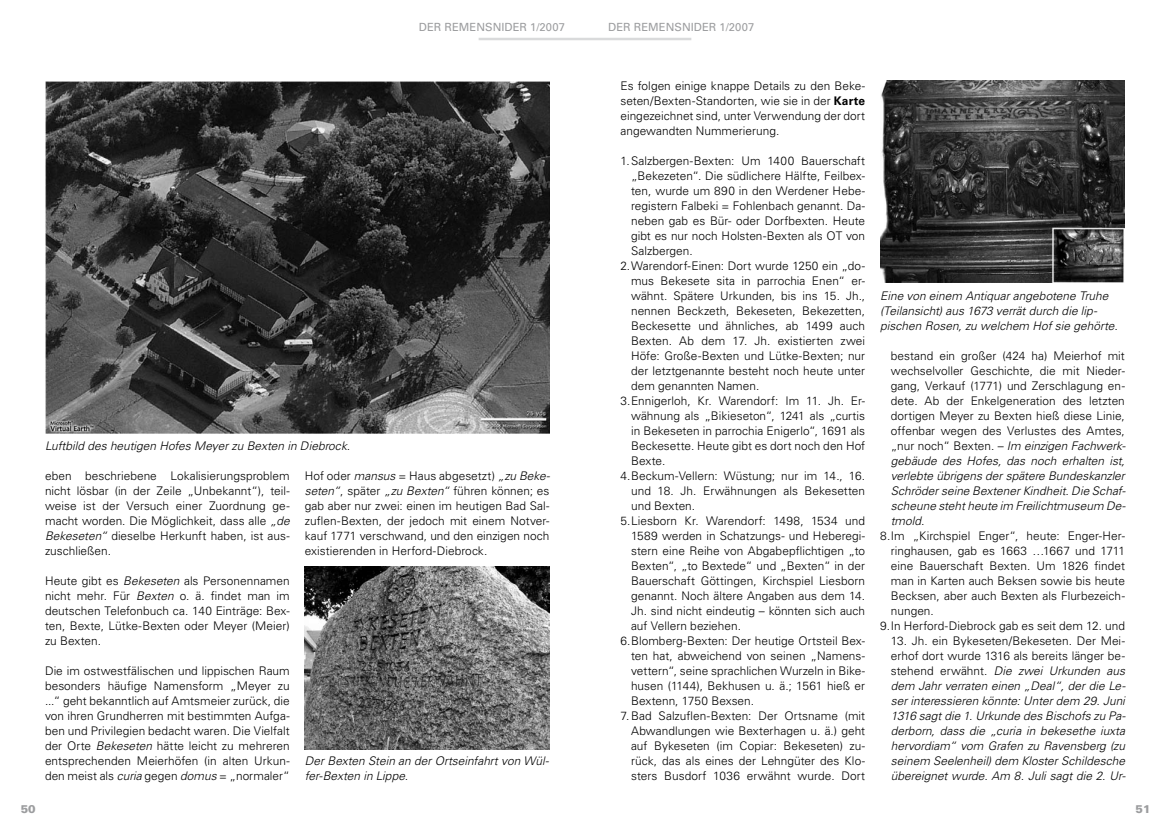
<style>
.page{position:relative;width:1170px;height:833px;background:#fff}
.page>*{position:absolute;margin:0;border:0;box-sizing:border-box;transform-origin:0 0}
.t1{font:300 11.88px/15px "Univers LT Std";color:#000;text-align:justify}
.t2{font:italic 300 11.88px/15px "Univers LT Std";letter-spacing:.005em;color:#000}
.t3{font:11.25px "Univers LT Std";color:#9c9d9f}
.t4{font:900 11.25px "Univers LT Std";color:#9c9d9f}
.s1{font-style:italic}
.s2{font-weight:700}
.s3{font-style:normal}
</style>
<div class="page">
<hr style="left:478px;top:38px;width:107px;height:2px;background:#d9dadb">
<hr style="left:585px;top:38px;width:106px;height:2px;background:#d9dadb">
<img style="left:305px;top:566px;width:244px;height:183px">
<img style="left:45px;top:81px;width:504px;height:352px">
<img style="left:880px;top:81px;width:244px;height:201px">
<p class="t3" style="left:419px;top:21px;width:148px">DER REMENSNIDER 1/2007</p>
<p class="t4" style="left:21px;top:802px;width:17px">50</p>
<p class="t2" style="left:45px;top:438px;width:306px">Luftbild des heutigen Hofes Meyer zu Bexten in Diebrock.</p>
<p class="t1" style="left:45px;top:468px;width:246px">eben beschriebene Lokalisierungsproblem nicht lösbar (in der Zeile „Unbekannt“), teil&shy;weise ist der Versuch einer Zuordnung ge&shy;macht worden. Die Möglichkeit, dass alle <span class="s1">„de Bekeseten“</span> dieselbe Herkunft haben, ist aus&shy;zuschließen.</p>
<p class="t1" style="left:45px;top:573px;width:246px">Heute gibt es <span class="s1">Bekeseten</span> als Personennamen nicht mehr. Für <span class="s1">Bexten</span> o. ä. findet man im deutschen Telefonbuch ca. 140 Einträge: Bex&shy;ten, Bexte, Lütke-Bexten oder Meyer (Meier) zu Bexten.</p>
<p class="t1" style="left:45px;top:663px;width:246px">Die im ostwestfälischen und lippischen Raum besonders häufige Namensform „Meyer zu ...“ geht bekanntlich auf Amtsmeier zurück, die von ihren Grundherren mit bestimmten Aufga&shy;ben und Privilegien bedacht waren. Die Vielfalt der Orte <span class="s1">Bekeseten</span> hätte leicht zu mehreren entsprechenden Meierhöfen (in alten Urkun&shy;den meist als <span class="s1">curia</span> gegen <span class="s1">domus</span> = „normaler“</p>
<p class="t1" style="left:305px;top:468px;width:247px">Hof oder <span class="s1">mansus</span> = Haus abgesetzt) <span class="s1">„zu Beke&shy;seten“</span>, später <span class="s1">„zu Bexten“</span> führen können; es gab aber nur zwei: einen im heutigen Bad Sal&shy;zuflen-Bexten, der jedoch mit einem Notver&shy;kauf 1771 verschwand, und den einzigen noch existierenden in Herford-Diebrock.</p>
<p class="t2" style="left:305px;top:753px;width:245px">Der Bexten Stein an der Ortseinfahrt von Wül&shy;fer-Bexten in Lippe.</p>
<p class="t3" style="left:608px;top:21px;width:148px">DER REMENSNIDER 1/2007</p>
<p class="t1" style="left:620px;top:78px;width:246px">Es folgen einige knappe Details zu den Beke&shy;seten/Bexten-Standorten, wie sie in der <span class="s2">Karte </span>eingezeichnet sind, unter Verwendung der dort angewandten Nummerierung.</p>
<p class="t1" style="left:620px;top:153px;width:246px">1.Salzbergen-Bexten: Um 1400 Bauerschaft</p>
<p class="t1" style="left:631px;top:168px;width:235px">„Bekezeten“. Die südlichere Hälfte, Feilbex-</p>
<p class="t1" style="left:631px;top:183px;width:235px">ten, wurde um 890 in den Werdener Hebe-</p>
<p class="t1" style="left:631px;top:198px;width:235px">registern Falbeki = Fohlenbach genannt. Da-</p>
<p class="t1" style="left:631px;top:213px;width:235px">neben gab es Bür- oder Dorfbexten. Heute</p>
<p class="t1" style="left:631px;top:228px;width:235px">gibt es nur noch Holsten-Bexten als OT von</p>
<p class="t1" style="left:631px;top:243px;width:63px">Salzbergen.</p>
<p class="t1" style="left:620px;top:258px;width:246px">2.Warendorf-Einen: Dort wurde 1250 ein „do-</p>
<p class="t1" style="left:631px;top:273px;width:235px">mus Bekesete sita in parrochia Enen“ er-</p>
<p class="t1" style="left:631px;top:288px;width:235px">wähnt. Spätere Urkunden, bis ins 15. Jh.,</p>
<p class="t1" style="left:631px;top:303px;width:235px">nennen Beckzeth, Bekeseten, Bekezetten,</p>
<p class="t1" style="left:631px;top:318px;width:235px">Beckesette und ähnliches, ab 1499 auch</p>
<p class="t1" style="left:631px;top:333px;width:235px">Bexten. Ab dem 17. Jh. existierten zwei</p>
<p class="t1" style="left:631px;top:348px;width:235px">Höfe: Große-Bexten und Lütke-Bexten; nur</p>
<p class="t1" style="left:631px;top:363px;width:235px">der letztgenannte besteht noch heute unter</p>
<p class="t1" style="left:631px;top:378px;width:130px">dem genannten Namen.</p>
<p class="t1" style="left:620px;top:393px;width:246px">3.Ennigerloh, Kr. Warendorf: Im 11. Jh. Er-</p>
<p class="t1" style="left:631px;top:408px;width:235px">wähnung als „Bikieseton“, 1241 als „curtis</p>
<p class="t1" style="left:631px;top:423px;width:235px">in Bekeseten in parrochia Enigerlo“, 1691 als</p>
<p class="t1" style="left:631px;top:438px;width:235px">Beckesette. Heute gibt es dort noch den Hof</p>
<p class="t1" style="left:631px;top:453px;width:36px">Bexte.</p>
<p class="t1" style="left:620px;top:468px;width:246px">4.Beckum-Vellern: Wüstung; nur im 14., 16.</p>
<p class="t1" style="left:631px;top:483px;width:235px">und 18. Jh. Erwähnungen als Bekesetten</p>
<p class="t1" style="left:631px;top:498px;width:66px">und Bexten.</p>
<p class="t1" style="left:620px;top:513px;width:246px">5.Liesborn Kr. Warendorf: 1498, 1534 und</p>
<p class="t1" style="left:631px;top:528px;width:235px">1589 werden in Schatzungs- und Heberegi-</p>
<p class="t1" style="left:631px;top:543px;width:235px">stern eine Reihe von Abgabepflichtigen „to</p>
<p class="t1" style="left:631px;top:558px;width:235px">Bexten“, „to Bextede“ und „Bexten“ in der</p>
<p class="t1" style="left:631px;top:573px;width:235px">Bauerschaft Göttingen, Kirchspiel Liesborn</p>
<p class="t1" style="left:631px;top:588px;width:235px">genannt. Noch ältere Angaben aus dem 14.</p>
<p class="t1" style="left:631px;top:603px;width:235px">Jh. sind nicht eindeutig – könnten sich auch</p>
<p class="t1" style="left:631px;top:618px;width:111px">auf Vellern beziehen.</p>
<p class="t1" style="left:620px;top:633px;width:246px">6.Blomberg-Bexten: Der heutige Ortsteil Bex-</p>
<p class="t1" style="left:631px;top:648px;width:235px">ten hat, abweichend von seinen „Namens-</p>
<p class="t1" style="left:631px;top:663px;width:235px">vettern“, seine sprachlichen Wurzeln in Bike-</p>
<p class="t1" style="left:631px;top:678px;width:235px">husen (1144), Bekhusen u. ä.; 1561 hieß er</p>
<p class="t1" style="left:631px;top:693px;width:124px">Bextenn, 1750 Bexsen.</p>
<p class="t1" style="left:620px;top:708px;width:246px">7.Bad Salzuflen-Bexten: Der Ortsname (mit</p>
<p class="t1" style="left:631px;top:723px;width:235px">Abwandlungen wie Bexterhagen u. ä.) geht</p>
<p class="t1" style="left:631px;top:738px;width:235px">auf Bykeseten (im Copiar: Bekeseten) zu-</p>
<p class="t1" style="left:631px;top:753px;width:235px">rück, das als eines der Lehngüter des Klo-</p>
<p class="t1" style="left:631px;top:768px;width:235px">sters Busdorf 1036 erwähnt wurde. Dort</p>
<p class="t2" style="left:880px;top:288px;width:239px">Eine von einem Antiquar angebotene Truhe (Teilansicht) aus 1673 verrät durch die lip&shy;pischen Rosen, zu welchem Hof sie gehörte.</p>
<p class="t1" style="left:890px;top:348px;width:236px">bestand ein großer (424 ha) Meierhof mit wechselvoller Geschichte, die mit Nieder&shy;gang, Verkauf (1771) und Zerschlagung en&shy;dete. Ab der Enkelgeneration des letzten dortigen Meyer zu Bexten hieß diese Linie, offenbar wegen des Verlustes des Amtes, „nur noch“ Bexten. – <span class="s1">Im einzigen Fachwerk&shy;gebäude des Hofes, das noch erhalten ist, verlebte übrigens der spätere Bundeskanzler Schröder seine Bextener Kindheit. Die Schaf&shy;scheune steht heute im Freilichtmuseum De&shy;tmold.</span></p>
<p class="t1" style="left:880px;top:528px;width:246px">8.Im „Kirchspiel Enger“, heute: Enger-Her-</p>
<p class="t1" style="left:890px;top:543px;width:235px">ringhausen, gab es 1663 …1667 und 1711</p>
<p class="t1" style="left:890px;top:558px;width:235px">eine Bauerschaft Bexten. Um 1826 findet</p>
<p class="t1" style="left:890px;top:573px;width:235px">man in Karten auch Beksen sowie bis heute</p>
<p class="t1" style="left:890px;top:588px;width:235px">Becksen, aber auch Bexten als Flurbezeich-</p>
<p class="t1" style="left:890px;top:603px;width:45px">nungen.</p>
<p class="t1" style="left:880px;top:618px;width:246px">9.In Herford-Diebrock gab es seit dem 12. und</p>
<p class="t2" style="left:890px;top:633px;width:236px;text-align:justify"><span class="s3">13. Jh. ein Bykeseten/Bekeseten. Der Mei&shy;erhof dort wurde 1316 als bereits länger be&shy;stehend erwähnt.</span> Die zwei Urkunden aus dem Jahr verraten einen „Deal“, der die Le&shy;ser interessieren könnte: Unter dem 29. Juni 1316 sagt die 1. Urkunde des Bischofs zu Pa&shy;derborn, dass die „curia in bekesethe iuxta hervordiam“ vom Grafen zu Ravensberg (zu seinem Seelenheil) dem Kloster Schildesche übereignet wurde. Am 8. Juli sagt die 2. Ur-</p>
<p class="t4" style="left:1135px;top:802px;width:17px">51</p>
</div>
